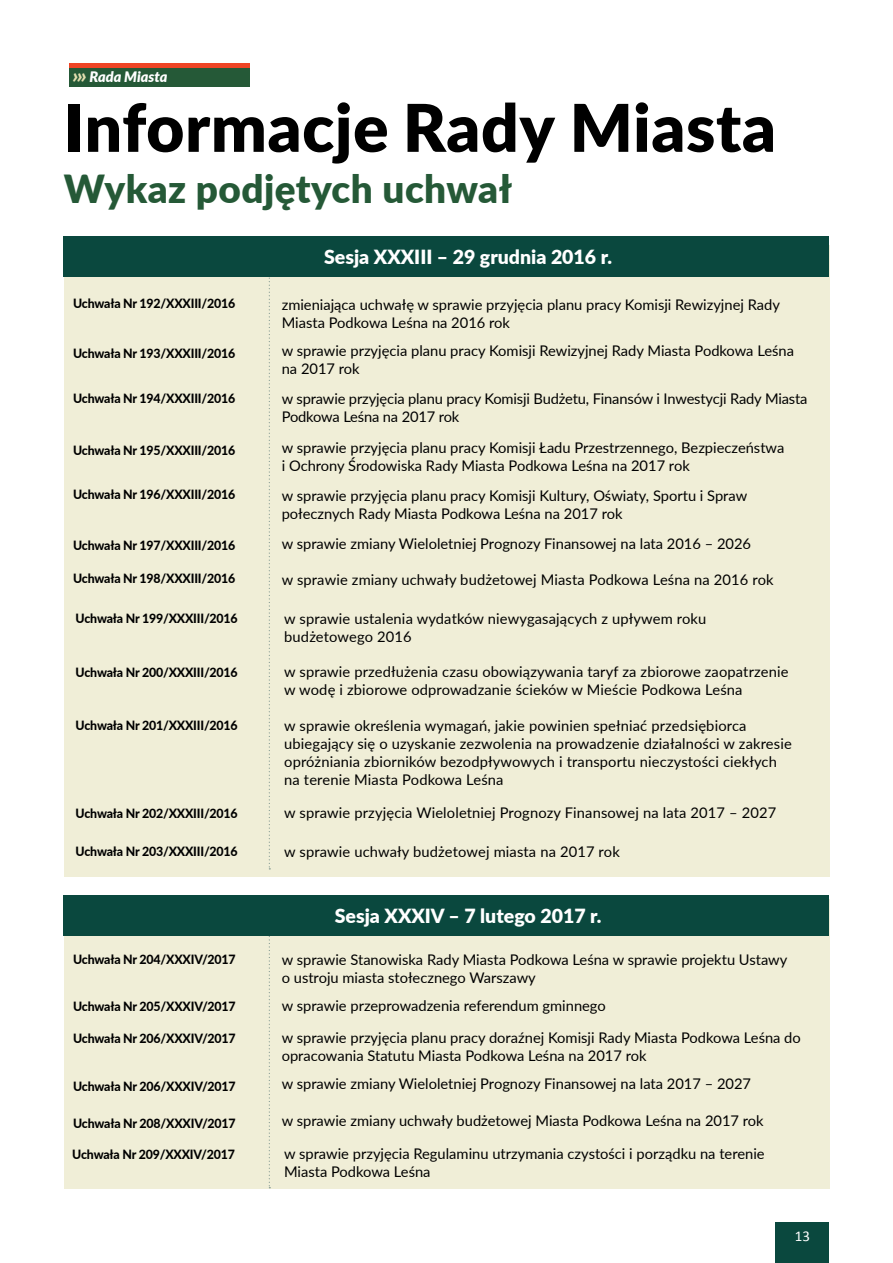
<style>
.page{position:relative;width:893px;height:1263px;background:#fff}
.page>*{position:absolute;margin:0;border:0;box-sizing:border-box;transform-origin:0 0}
.t1{font:900 65.85px "Lato";letter-spacing:.01em;color:#000}
.t2{font:900 38.7px "Lato";letter-spacing:.01em;color:#255937}
.t3{font:900 19.5px "Lato";color:#fff}
.t4{font:15px "Calibri";color:#fff}
.t5{font:14.7px/18px "Lato";color:#000}
.t6{font:italic 900 14.4px "Lato";color:#fff}
.t7{font:800 12.75px "Lato";letter-spacing:-.015em;color:#000}
.s1{font-size:20.4px;color:#e2deaf}
</style>
<div class="page">
<div style="left:775px;top:1222px;width:54px;height:41px;background:#0a483e"></div>
<div style="left:64px;top:246px;width:765px;height:631px;background:#f0eed7"></div>
<div style="left:64px;top:899px;width:765px;height:290px;background:#f0eed7"></div>
<svg style="left:269px;top:276px;width:1px;height:593px"></svg>
<svg style="left:269px;top:935px;width:1px;height:253px"></svg>
<div style="left:64px;top:236px;width:765px;height:40px;background:#0a483e"></div>
<div style="left:64px;top:895px;width:765px;height:40px;background:#0a483e"></div>
<div style="left:70px;top:68px;width:180px;height:18px;background:#255937"></div>
<hr style="left:70px;top:64px;width:180px;height:4px;background:#ef4425">
<p class="t6" style="left:73px;top:66px;width:96px"><span class="s1">›››</span> Rada Miasta</p>
<h1 class="t1" style="left:64px;top:78px;width:713px">Informacje Rady Miasta</h1>
<h2 class="t2" style="left:64px;top:160px;width:450px">Wykaz podjętych uchwał</h2>
<h3 class="t3" style="left:324px;top:242px;width:289px">Sesja XXXIII – 29 grudnia 2016 r.</h3>
<p class="t7" style="left:73px;top:294px;width:164px">Uchwała Nr 192/XXXIII/2016</p>
<p class="t5" style="left:282px;top:295px;width:500px">zmieniająca uchwałę w sprawie przyjęcia planu pracy Komisji Rewizyjnej Rady<br>Miasta Podkowa Leśna na 2016 rok</p>
<p class="t7" style="left:73px;top:344px;width:164px">Uchwała Nr 193/XXXIII/2016</p>
<p class="t5" style="left:282px;top:341px;width:514px">w sprawie przyjęcia planu pracy Komisji Rewizyjnej Rady Miasta Podkowa Leśna na 2017 rok</p>
<p class="t7" style="left:73px;top:388px;width:164px">Uchwała Nr 194/XXXIII/2016</p>
<p class="t5" style="left:282px;top:389px;width:527px">w sprawie przyjęcia planu pracy Komisji Budżetu, Finansów i Inwestycji Rady Miasta<br>Podkowa Leśna na 2017 rok</p>
<p class="t7" style="left:73px;top:440px;width:164px">Uchwała Nr 195/XXXIII/2016</p>
<p class="t5" style="left:282px;top:438px;width:504px">w sprawie przyjęcia planu pracy Komisji Ładu Przestrzennego, Bezpieczeństwa i Ochrony Środowiska Rady Miasta Podkowa Leśna na 2017 rok</p>
<p class="t7" style="left:73px;top:485px;width:164px">Uchwała Nr 196/XXXIII/2016</p>
<p class="t5" style="left:282px;top:486px;width:467px">w sprawie przyjęcia planu pracy Komisji Kultury, Oświaty, Sportu i Spraw połecznych Rady Miasta Podkowa Leśna na 2017 rok</p>
<p class="t7" style="left:73px;top:536px;width:164px">Uchwała Nr 197/XXXIII/2016</p>
<p class="t5" style="left:282px;top:534px;width:471px">w sprawie zmiany Wieloletniej Prognozy Finansowej na lata 2016 – 2026</p>
<p class="t7" style="left:73px;top:569px;width:164px">Uchwała Nr 198/XXXIII/2016</p>
<p class="t7" style="left:76px;top:608px;width:164px">Uchwała Nr 199/XXXIII/2016</p>
<p class="t7" style="left:76px;top:663px;width:164px">Uchwała Nr 200/XXXIII/2016</p>
<p class="t7" style="left:76px;top:716px;width:164px">Uchwała Nr 201/XXXIII/2016</p>
<p class="t7" style="left:76px;top:804px;width:164px">Uchwała Nr 202/XXXIII/2016</p>
<p class="t7" style="left:76px;top:842px;width:164px">Uchwała Nr 203/XXXIII/2016</p>
<p class="t5" style="left:282px;top:570px;width:493px">w sprawie zmiany uchwały budżetowej Miasta Podkowa Leśna na 2016 rok</p>
<p class="t5" style="left:284px;top:609px;width:424px">w sprawie ustalenia wydatków niewygasających z upływem roku budżetowego 2016</p>
<p class="t5" style="left:284px;top:662px;width:506px">w sprawie przedłużenia czasu obowiązywania taryf za zbiorowe zaopatrzenie w wodę i zbiorowe odprowadzanie ścieków w Mieście Podkowa Leśna</p>
<p class="t5" style="left:284px;top:715px;width:509px">w sprawie określenia wymagań, jakie powinien spełniać przedsiębiorca ubiegający się o uzyskanie zezwolenia na prowadzenie działalności w zakresie opróżniania zbiorników bezodpływowych i transportu nieczystości ciekłych na terenie Miasta Podkowa Leśna</p>
<p class="t5" style="left:284px;top:803px;width:493px">w sprawie przyjęcia Wieloletniej Prognozy Finansowej na lata 2017 – 2027</p>
<p class="t5" style="left:284px;top:842px;width:337px">w sprawie uchwały budżetowej miasta na 2017 rok</p>
<h3 class="t3" style="left:335px;top:901px;width:268px">Sesja XXXIV – 7 lutego 2017 r.</h3>
<p class="t7" style="left:73px;top:950px;width:164px">Uchwała Nr 204/XXXIV/2017</p>
<p class="t5" style="left:282px;top:950px;width:507px">w sprawie Stanowiska Rady Miasta Podkowa Leśna w sprawie projektu Ustawy o ustroju miasta stołecznego Warszawy</p>
<p class="t7" style="left:73px;top:996px;width:164px">Uchwała Nr 205/XXXIV/2017</p>
<p class="t5" style="left:282px;top:996px;width:326px">w sprawie przeprowadzenia referendum gminnego</p>
<p class="t7" style="left:73px;top:1028px;width:164px">Uchwała Nr 206/XXXIV/2017</p>
<p class="t5" style="left:282px;top:1028px;width:521px">w sprawie przyjęcia planu pracy doraźnej Komisji Rady Miasta Podkowa Leśna do opracowania Statutu Miasta Podkowa Leśna na 2017 rok</p>
<p class="t7" style="left:73px;top:1077px;width:164px">Uchwała Nr 206/XXXIV/2017</p>
<p class="t7" style="left:73px;top:1113px;width:164px">Uchwała Nr 208/XXXIV/2017</p>
<p class="t5" style="left:282px;top:1074px;width:471px">w sprawie zmiany Wieloletniej Prognozy Finansowej na lata 2017 – 2027</p>
<p class="t5" style="left:282px;top:1111px;width:483px">w sprawie zmiany uchwały budżetowej Miasta Podkowa Leśna na 2017 rok</p>
<p class="t7" style="left:72px;top:1145px;width:164px">Uchwała Nr 209/XXXIV/2017</p>
<p class="t5" style="left:284px;top:1144px;width:482px">w sprawie przyjęcia Regulaminu utrzymania czystości i porządku na terenie<br>Miasta Podkowa Leśna</p>
<p class="t4" style="left:795px;top:1227px;width:17px">13</p>
</div>
